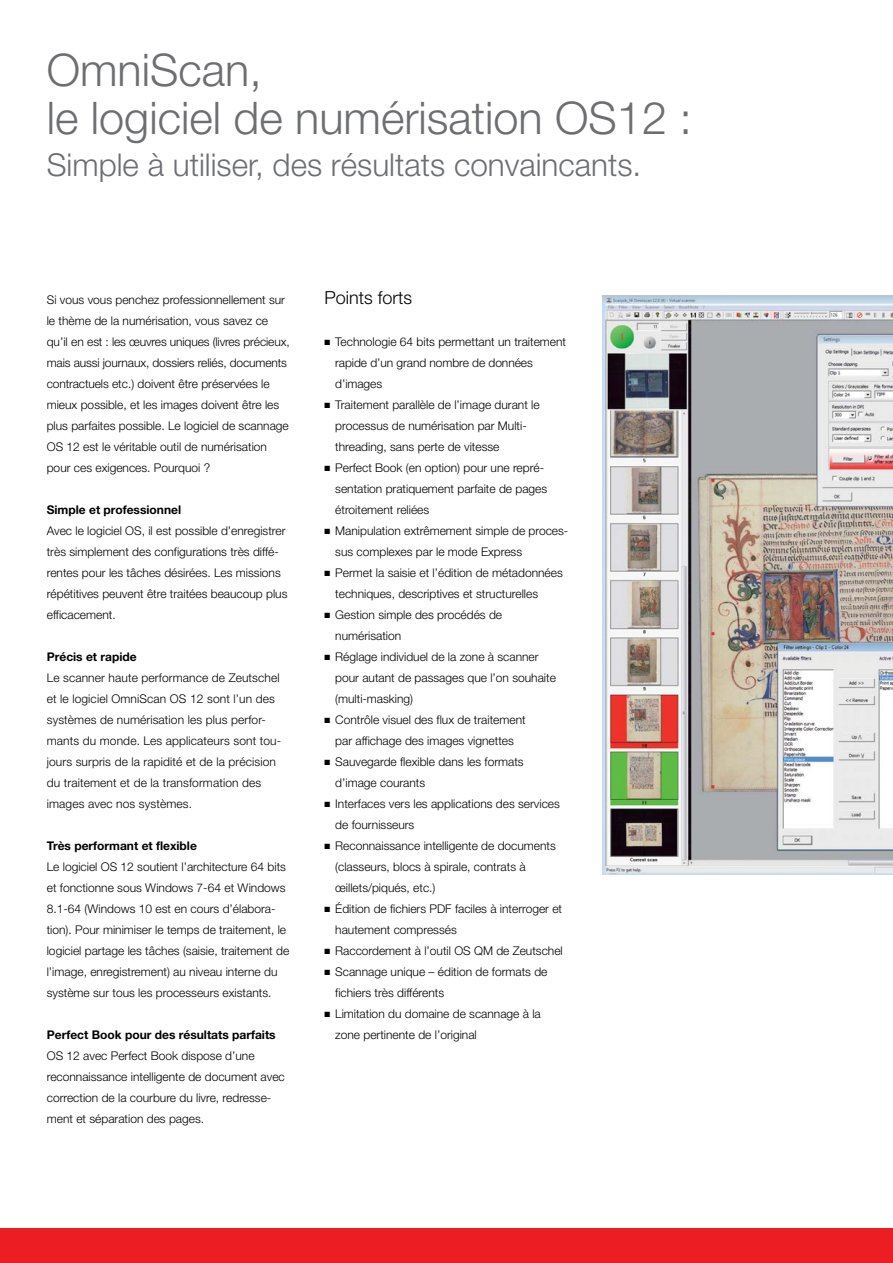
<style>
.page{position:relative;width:893px;height:1263px;background:#fff}
.page>*{position:absolute;margin:0;border:0;box-sizing:border-box;transform-origin:0 0}
.t1{font:300 45px "Helvetica Neue";color:#6d6e71}
.t2{font:300 31.5px "Helvetica Neue";color:#6d6e71}
.t3{font:300 18px "Helvetica Neue";color:#000}
.t4{font:300 12px/21px "Helvetica Neue";color:#000}
.t5{font:700 12px "Helvetica Neue";color:#000}
</style>
<div class="page">
<div style="left:0;top:1229px;width:893px;height:34px;background:#ed1d24"></div>
<img style="left:602px;top:296px;width:291px;height:579px">
<p class="t1" style="left:47px;top:43px;width:217px">OmniScan,</p>
<p class="t1" style="left:47px;top:91px;width:647px">le logiciel de numérisation OS12 :</p>
<p class="t2" style="left:47px;top:146px;width:596px">Simple à utiliser, des résultats convaincants.</p>
<p class="t4" style="left:47px;top:289px;width:244px">Si vous vous penchez professionnellement sur le thème de la numérisation, vous savez ce qu’il en est : les œuvres uniques (livres précieux, mais aussi journaux, dossiers reliés, documents contractuels etc.) doivent être préservées le mieux possible, et les images doivent être les plus parfaites possible. Le logiciel de scannage OS 12 est le véritable outil de numérisation pour ces exigences. Pourquoi ?</p>
<p class="t5" style="left:47px;top:502px;width:136px">Simple et professionnel</p>
<p class="t4" style="left:47px;top:520px;width:242px">Avec le logiciel OS, il est possible d’enregistrer très simplement des configurations très diffé&shy;rentes pour les tâches désirées. Les missions répétitives peuvent être traitées beaucoup plus efficacement.</p>
<p class="t5" style="left:47px;top:649px;width:91px">Précis et rapide</p>
<p class="t4" style="left:47px;top:667px;width:236px">Le scanner haute performance de Zeutschel et le logiciel OmniScan OS 12 sont l’un des systèmes de numérisation les plus perfor&shy;mants du monde. Les applicateurs sont tou&shy;jours surpris de la rapidité et de la précision du traitement et de la transformation des images avec nos systèmes.</p>
<p class="t5" style="left:47px;top:838px;width:152px">Très performant et flexible</p>
<p class="t4" style="left:47px;top:856px;width:241px">Le logiciel OS 12 soutient l’architecture 64 bits</p>
<p class="t4" style="left:47px;top:877px;width:244px">et fonctionne sous Windows 7-64 et Windows 8.1-64 (Windows 10 est en cours d’élabora&shy;tion). Pour minimiser le temps de traitement, le logiciel partage les tâches (saisie, traitement de l’image, enregistrement) au niveau interne du système sur tous les processeurs existants.</p>
<p class="t5" style="left:47px;top:1027px;width:230px">Perfect Book pour des résultats parfaits</p>
<p class="t4" style="left:47px;top:1045px;width:240px">OS 12 avec Perfect Book dispose d’une reconnaissance intelligente de document avec correction de la courbure du livre, redresse&shy;ment et séparation des pages.</p>
<p class="t3" style="left:325px;top:287px;width:89px">Points forts</p>
<p class="t4" style="left:335px;top:331px;width:232px;text-indent:-11px">■ Technologie 64 bits permettant un traitement rapide d’un grand nombre de données d’images</p>
<p class="t4" style="left:335px;top:394px;width:206px;text-indent:-11px">■ Traitement parallèle de l’image durant le processus de numérisation par Multi&shy;threading, sans perte de vitesse</p>
<p class="t4" style="left:335px;top:457px;width:214px;text-indent:-11px">■ Perfect Book (en option) pour une repré&shy;sentation pratiquement parfaite de pages étroitement reliées</p>
<p class="t4" style="left:335px;top:520px;width:235px;text-indent:-11px">■ Manipulation extrêmement simple de proces&shy;sus complexes par le mode Express</p>
<p class="t4" style="left:335px;top:562px;width:229px;text-indent:-11px">■ Permet la saisie et l’édition de métadonnées techniques, descriptives et structurelles</p>
<p class="t4" style="left:335px;top:604px;width:168px;text-indent:-11px">■ Gestion simple des procédés de numérisation</p>
<p class="t4" style="left:335px;top:646px;width:222px;text-indent:-11px">■ Réglage individuel de la zone à scanner pour autant de passages que l’on souhaite (multi-masking)</p>
<p class="t4" style="left:325px;top:709px;width:203px;text-align:center">■ Contrôle visuel des flux de traitement par affichage des images vignettes</p>
<p class="t4" style="left:335px;top:751px;width:190px;text-indent:-11px">■ Sauvegarde flexible dans les formats d’image courants</p>
<p class="t4" style="left:335px;top:793px;width:226px;text-indent:-11px">■ Interfaces vers les applications des services de fournisseurs</p>
<p class="t4" style="left:335px;top:835px;width:222px;text-indent:-11px">■ Reconnaissance intelligente de documents (classeurs, blocs à spirale, contrats à œillets/piqués, etc.)</p>
<p class="t4" style="left:335px;top:898px;width:228px;text-indent:-11px">■ Édition de fichiers PDF faciles à interroger et hautement compressés</p>
<p class="t4" style="left:325px;top:940px;width:240px">■ Raccordement à l’outil OS QM de Zeutschel</p>
<p class="t4" style="left:335px;top:961px;width:214px;text-indent:-11px">■ Scannage unique – édition de formats de fichiers très différents</p>
<p class="t4" style="left:335px;top:1003px;width:207px;text-indent:-11px">■ Limitation du domaine de scannage à la zone pertinente de l’original</p>
</div>
